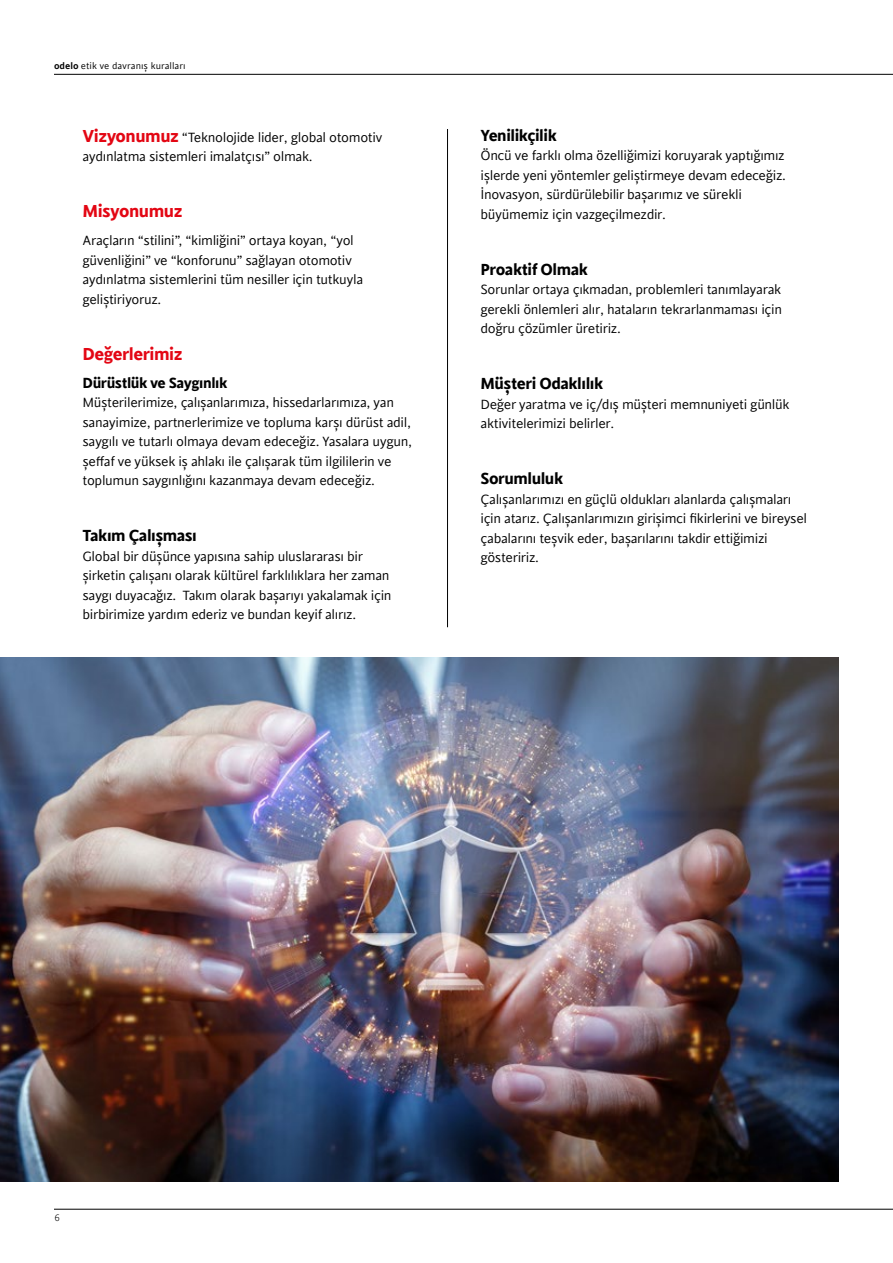
<style>
.page{position:relative;width:893px;height:1263px;background:#fff}
.page>*{position:absolute;margin:0;border:0;box-sizing:border-box;transform-origin:0 0}
.t1{font:700 19.5px "Cinta";letter-spacing:-.025em;color:#e30613}
.t2{font:700 18px "Cinta";letter-spacing:-.025em;color:#000}
.t3{font:700 16.5px "Cinta";letter-spacing:-.025em;color:#000}
.t4{font:15px/19.5px "Cinta";letter-spacing:-.025em;color:#000}
.t5{font:10.5px "Cinta";color:#000}
.t6{font:300 10.5px "Cinta";color:#000}
.s1{font-weight:600}
.s2{font-weight:700;font-size:19.5px;color:#e30613}
</style>
<div class="page">
<hr style="left:54px;top:1209px;width:839px;height:1px;background:#000">
<hr style="left:54px;top:74px;width:839px;height:1px;background:#000">
<hr style="left:447px;top:129px;width:1px;height:498px;background:#000">
<img style="left:0;top:657px;width:839px;height:524px">
<p class="t5" style="left:54px;top:60px;width:133px"><span class="s1">odelo</span> etik ve davranış kuralları</p>
<p class="t4" style="left:83px;top:128px;width:302px"><span class="s2">Vizyonumuz</span> “Teknolojide lider, global otomotiv aydınlatma sistemleri imalatçısı” olmak.</p>
<h1 class="t1" style="left:83px;top:199px;width:101px">Misyonumuz</h1>
<p class="t4" style="left:83px;top:231px;width:282px">Araçların “stilini”, “kimliğini” ortaya koyan, “yol güvenliğini” ve “konforunu” sağlayan otomotiv aydınlatma sistemlerini tüm nesiller için tutkuyla geliştiriyoruz.</p>
<h1 class="t1" style="left:83px;top:342px;width:102px">Değerlerimiz</h1>
<p class="t3" style="left:83px;top:373px;width:146px">Dürüstlük ve Saygınlık</p>
<p class="t4" style="left:83px;top:393px;width:331px">Müşterilerimize, çalışanlarımıza, hissedarlarımıza, yan sanayimize, partnerlerimize ve topluma karşı dürüst adil, saygılı ve tutarlı olmaya devam edeceğiz. Yasalara uygun, şeffaf ve yüksek iş ahlakı ile çalışarak tüm ilgililerin ve toplumun saygınlığını kazanmaya devam edeceğiz.</p>
<p class="t2" style="left:83px;top:525px;width:116px">Takım Çalışması</p>
<p class="t4" style="left:83px;top:547px;width:311px">Global bir düşünce yapısına sahip uluslararası bir şirketin çalışanı olarak kültürel farklılıklara her zaman saygı duyacağız. Takım olarak başarıyı yakalamak için birbirimize yardım ederiz ve bundan keyif alırız.</p>
<p class="t2" style="left:480px;top:124px;width:78px">Yenilikçilik</p>
<p class="t4" style="left:480px;top:146px;width:307px">Öncü ve farklı olma özelliğimizi koruyarak yaptığımız işlerde yeni yöntemler geliştirmeye devam edeceğiz.<br>İnovasyon, sürdürülebilir başarımız ve sürekli büyümemiz için vazgeçilmezdir.</p>
<p class="t2" style="left:480px;top:258px;width:109px">Proaktif Olmak</p>
<p class="t4" style="left:480px;top:280px;width:303px;text-align:justify">Sorunlar ortaya çıkmadan, problemleri tanımlayarak gerekli önlemleri alır, hataların tekrarlanmaması için doğru çözümler üretiriz.</p>
<p class="t2" style="left:480px;top:373px;width:124px">Müşteri Odaklılık</p>
<p class="t4" style="left:480px;top:395px;width:311px">Değer yaratma ve iç/dış müşteri memnuniyeti günlük aktivitelerimizi belirler.</p>
<p class="t2" style="left:480px;top:468px;width:84px">Sorumluluk</p>
<p class="t4" style="left:480px;top:490px;width:328px">Çalışanlarımızı en güçlü oldukları alanlarda çalışmaları için atarız. Çalışanlarımızın girişimci fikirlerini ve bireysel çabalarını teşvik eder, başarılarını takdir ettiğimizi gösteririz.</p>
<p class="t6" style="left:54px;top:1212px;width:7px">6</p>
</div>
